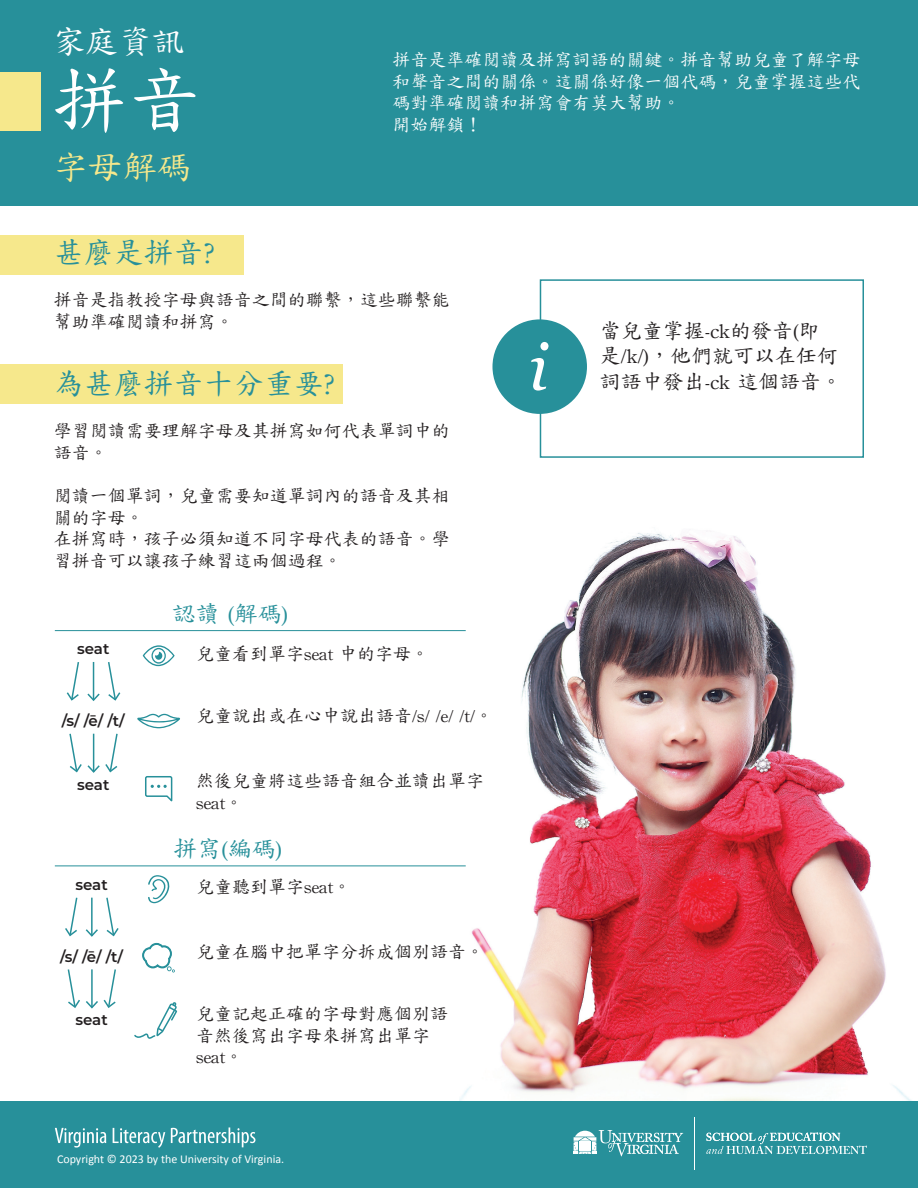
<style>
.page{position:relative;width:918px;height:1188px;background:#fff}
.page>*{position:absolute;margin:0;border:0;box-sizing:border-box;transform-origin:0 0}
.t1{font:75px "DF Kai Shu SB Estd BF";color:#fff}
.t2{font:34.5px "DF Kai Shu SB Estd BF";color:#f6e88c}
.t3{font:33px "DF Kai Shu SB Estd BF";color:#fff}
.t4{font:30px "DF Kai Shu SB Estd BF";color:#27909a}
.t5{font:24px "DF Kai Shu SB Estd BF";color:#27909a}
.t6{font:21px/25.2px "DF Kai Shu SB Estd BF";color:#231f20}
.t7{font:18px/21.6px "DF Kai Shu SB Estd BF";color:#231f20}
.t8{font:18px/21.6px "DF Kai Shu SB Estd BF";color:#fff}
.t9{font:600 15px "Montserrat";color:#231f20}
.t10{font:12px "Calibri";color:#fff}
</style>
<div class="page">
<img style="left:460px;top:531px;width:458px;height:571px">
<div style="left:0;top:235px;width:244px;height:40px;background:#f6e88c"></div>
<div style="left:0;top:364px;width:342px;height:39px;background:#f6e88c"></div>
<div style="left:0;top:0;width:918px;height:205px;background:#27909a"></div>
<div style="left:0;top:1102px;width:918px;height:86px;background:#27909a"></div>
<svg style="left:55px;top:1127px;width:200px;height:21px"></svg>
<svg style="left:706px;top:1132px;width:161px;height:22px"></svg>
<hr style="left:694px;top:1117px;width:1px;height:53px;background:#fff">
<svg style="left:574px;top:1130px;width:109px;height:26px"></svg>
<div style="left:0;top:72px;width:41px;height:59px;background:#f6e88c"></div>
<div style="left:540px;top:279px;width:324px;height:179px;border:2px solid #27909a"></div>
<svg style="left:143px;top:645px;width:32px;height:21px"></svg>
<svg style="left:137px;top:714px;width:43px;height:14px"></svg>
<svg style="left:148px;top:875px;width:22px;height:28px"></svg>
<svg style="left:145px;top:776px;width:28px;height:26px"></svg>
<svg style="left:142px;top:943px;width:33px;height:30px"></svg>
<svg style="left:134px;top:1002px;width:43px;height:37px"></svg>
<hr style="left:93px;top:662px;width:1px;height:38px;background:#27909a">
<svg style="left:87px;top:692px;width:13px;height:9px"></svg>
<svg style="left:66px;top:662px;width:14px;height:39px"></svg>
<svg style="left:108px;top:662px;width:13px;height:39px"></svg>
<svg style="left:69px;top:733px;width:49px;height:40px"></svg>
<svg style="left:65px;top:897px;width:54px;height:40px"></svg>
<svg style="left:67px;top:969px;width:49px;height:40px"></svg>
<hr style="left:55px;top:630px;width:411px;height:1px;background:#27909a">
<hr style="left:55px;top:866px;width:411px;height:1px;background:#27909a">
<svg style="left:492px;top:319px;width:95px;height:95px"></svg>
<h3 class="t3" style="left:53px;top:25px;width:134px">家庭資訊</h3>
<h1 class="t1" style="left:53px;top:62px;width:152px">拼音</h1>
<h2 class="t2" style="left:53px;top:150px;width:140px">字母解碼</h2>
<p class="t8" style="left:393px;top:49px;width:469px">拼音是準確閱讀及拼寫詞語的關鍵。拼音幫助兒童了解字母和聲音之間的關係。這關係好像一個代碼，兒童掌握這些代碼對準確閱讀和拼寫會有莫大幫助。<br>開始解鎖！</p>
<h3 class="t4" style="left:54px;top:237px;width:162px">甚麼是拼音?</h3>
<p class="t7" style="left:54px;top:289px;width:397px">拼音是指教授字母與語音之間的聯繫，這些聯繫能幫助準確閱讀和拼寫。</p>
<h3 class="t4" style="left:54px;top:368px;width:282px">為甚麼拼音十分重要?</h3>
<p class="t7" style="left:54px;top:420px;width:397px">學習閱讀需要理解字母及其拼寫如何代表單詞中的語音。</p>
<p class="t7" style="left:54px;top:485px;width:397px">閱讀一個單詞，兒童需要知道單詞內的語音及其相關的字母。<br>在拼寫時，孩子必須知道不同字母代表的語音。學習拼音可以讓孩子練習這兩個過程。</p>
<p class="t9" style="left:77px;top:638px;width:34px">seat</p>
<p class="t9" style="left:62px;top:710px;width:64px">/s/ /ē/ /t/</p>
<p class="t9" style="left:77px;top:774px;width:34px">seat</p>
<p class="t9" style="left:75px;top:874px;width:34px">seat</p>
<p class="t9" style="left:60px;top:946px;width:64px">/s/ /ē/ /t/</p>
<p class="t9" style="left:75px;top:1009px;width:34px">seat</p>
<h3 class="t5" style="left:172px;top:601px;width:118px">認讀 (解碼)</h3>
<p class="t7" style="left:196px;top:643px;width:235px">兒童看到單字seat 中的字母。</p>
<p class="t7" style="left:196px;top:705px;width:299px">兒童說出或在心中說出語音/s/ /e/ /t/。</p>
<p class="t7" style="left:196px;top:770px;width:289px">然後兒童將這些語音組合並讀出單字seat。</p>
<h3 class="t5" style="left:173px;top:837px;width:110px">拼寫(編碼)</h3>
<p class="t7" style="left:196px;top:876px;width:157px">兒童聽到單字seat。</p>
<p class="t7" style="left:196px;top:941px;width:289px">兒童在腦中把單字分拆成個別語音。</p>
<p class="t7" style="left:196px;top:1003px;width:253px">兒童記起正確的字母對應個別語音然後寫出字母來拼寫出單字seat。</p>
<p class="t10" style="left:57px;top:1151px;width:229px">Copyright © 2023 by the University of Virginia.</p>
<p class="t6" style="left:600px;top:318px;width:244px">當兒童掌握-ck的發音(即是/k/)，他們就可以在任何詞語中發出-ck 這個語音。</p>
</div>
